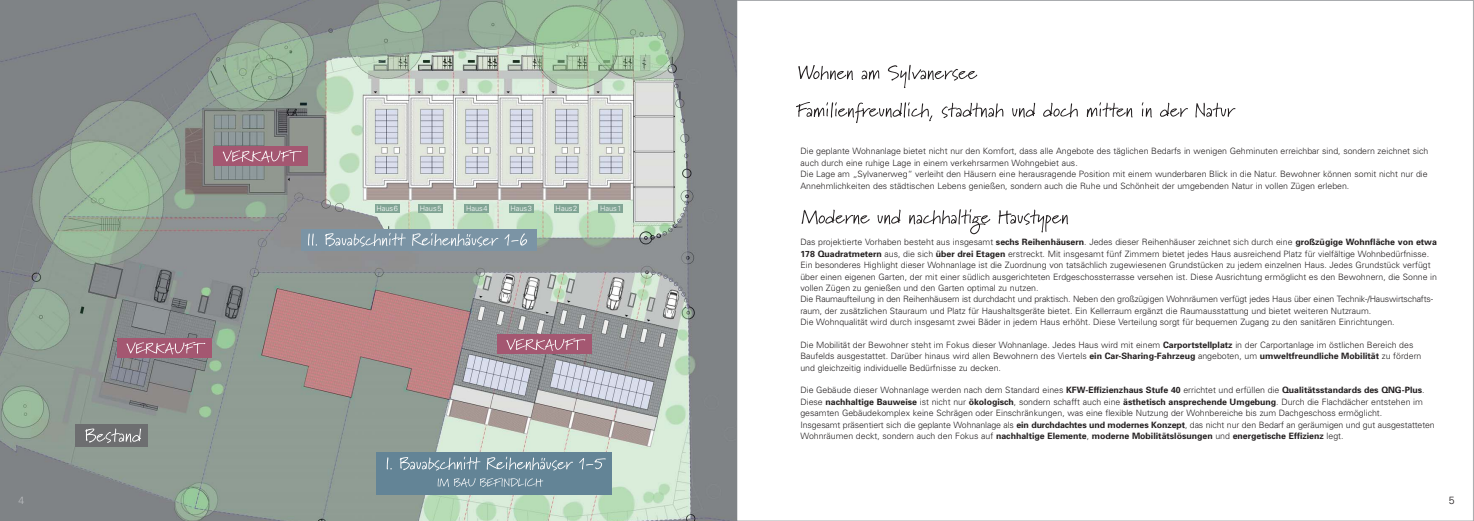
<style>
.page{position:relative;width:1474px;height:521px;background:#fff}
.page>*{position:absolute;margin:0;border:0;box-sizing:border-box;transform-origin:0 0}
.t1{font:300 10.5px "Univers LT Std";color:#231f20}
.t2{font:300 10.5px "Univers LT Std";color:#bbbdc0}
.t3{font:300 8.75px/11.4px "Univers";color:#231f20}
.t4{font:300 7.44px "Univers";color:#fff}
.s1{font-weight:700}
</style>
<div class="page">
<svg style="left:798px;top:65px;width:55px;height:15px"></svg>
<svg style="left:861px;top:70px;width:18px;height:10px"></svg>
<svg style="left:887px;top:65px;width:90px;height:23px"></svg>
<svg style="left:796px;top:102px;width:136px;height:21px"></svg>
<svg style="left:941px;top:103px;width:62px;height:15px"></svg>
<svg style="left:1012px;top:103px;width:23px;height:14px"></svg>
<svg style="left:1043px;top:103px;width:34px;height:14px"></svg>
<svg style="left:1086px;top:102px;width:46px;height:15px"></svg>
<svg style="left:1141px;top:102px;width:10px;height:15px"></svg>
<svg style="left:1160px;top:103px;width:27px;height:14px"></svg>
<svg style="left:1195px;top:103px;width:40px;height:15px"></svg>
<svg style="left:801px;top:210px;width:68px;height:14px"></svg>
<svg style="left:877px;top:210px;width:23px;height:14px"></svg>
<svg style="left:909px;top:209px;width:81px;height:25px"></svg>
<svg style="left:998px;top:210px;width:70px;height:22px"></svg>
<img style="left:0;top:0;width:736px;height:521px">
<div style="left:376px;top:452px;width:236px;height:42px;background:#638496"></div>
<div style="left:75px;top:425px;width:73px;height:22px;background:#6d6e70"></div>
<svg style="left:387px;top:457px;width:5px;height:12px"></svg>
<svg style="left:400px;top:457px;width:80px;height:13px"></svg>
<svg style="left:487px;top:457px;width:86px;height:13px"></svg>
<svg style="left:579px;top:458px;width:26px;height:11px"></svg>
<svg style="left:85px;top:428px;width:56px;height:15px"></svg>
<div style="left:301px;top:229px;width:235px;height:21px;background:#7b94a5"></div>
<svg style="left:308px;top:233px;width:9px;height:13px"></svg>
<svg style="left:325px;top:233px;width:81px;height:14px"></svg>
<svg style="left:412px;top:233px;width:86px;height:14px"></svg>
<svg style="left:504px;top:233px;width:23px;height:13px"></svg>
<div style="left:598px;top:204px;width:25px;height:9px;background:#81a595"></div>
<div style="left:554px;top:204px;width:25px;height:9px;background:#81a595"></div>
<div style="left:509px;top:204px;width:24px;height:9px;background:#81a595"></div>
<div style="left:464px;top:204px;width:25px;height:9px;background:#81a595"></div>
<div style="left:418px;top:204px;width:25px;height:9px;background:#81a595"></div>
<div style="left:375px;top:204px;width:24px;height:9px;background:#81a595"></div>
<div style="left:497px;top:334px;width:94px;height:20px;background:#a45771"></div>
<svg style="left:506px;top:338px;width:79px;height:13px"></svg>
<div style="left:117px;top:338px;width:94px;height:20px;background:#a45771"></div>
<svg style="left:126px;top:342px;width:79px;height:12px"></svg>
<div style="left:213px;top:146px;width:95px;height:20px;background:#a45771"></div>
<svg style="left:223px;top:150px;width:78px;height:12px"></svg>
<svg style="left:438px;top:478px;width:105px;height:9px"></svg>
<p class="t2" style="left:19px;top:496px;width:7px">4</p>
<p class="t4" style="left:376px;top:205px;width:23px">Haus6</p>
<p class="t4" style="left:420px;top:205px;width:23px">Haus5</p>
<p class="t4" style="left:466px;top:205px;width:23px">Haus4</p>
<p class="t4" style="left:510px;top:205px;width:23px">Haus3</p>
<p class="t4" style="left:555px;top:205px;width:23px">Haus2</p>
<p class="t4" style="left:600px;top:205px;width:23px">Haus1</p>
<p class="t3" style="left:800px;top:146px;width:629px">Die geplante Wohnanlage bietet nicht nur den Komfort, dass alle Angebote des täglichen Bedarfs in wenigen Gehminuten erreichbar sind, sondern zeichnet sich auch durch eine ruhige Lage in einem verkehrsarmen Wohngebiet aus.<br>Die Lage am „Sylvanerweg“ verleiht den Häusern eine herausragende Position mit einem wunderbaren Blick in die Natur. Bewohner können somit nicht nur die Annehmlichkeiten des städtischen Lebens genießen, sondern auch die Ruhe und Schönheit der umgebenden Natur in vollen Zügen erleben.</p>
<p class="t3" style="left:800px;top:237px;width:638px">Das projektierte Vorhaben besteht aus insgesamt <span class="s1">sechs Reihenhäusern</span>. Jedes dieser Reihenhäuser zeichnet sich durch eine <span class="s1">großzügige Wohnfläche von etwa 178 Quadratmetern</span> aus, die sich <span class="s1">über drei Etagen</span> erstreckt. Mit insgesamt fünf Zimmern bietet jedes Haus ausreichend Platz für vielfältige Wohnbedürfnisse.<br>Ein besonderes Highlight dieser Wohnanlage ist die Zuordnung von tatsächlich zugewiesenen Grundstücken zu jedem einzelnen Haus. Jedes Grundstück verfügt über einen eigenen Garten, der mit einer südlich ausgerichteten Erdgeschossterrasse versehen ist. Diese Ausrichtung ermöglicht es den Bewohnern, die Sonne in vollen Zügen zu genießen und den Garten optimal zu nutzen.<br>Die Raumaufteilung in den Reihenhäusern ist durchdacht und praktisch. Neben den großzügigen Wohnräumen verfügt jedes Haus über einen Technik-/Hauswirtschafts&shy;raum, der zusätzlichen Stauraum und Platz für Haushaltsgeräte bietet. Ein Kellerraum ergänzt die Raumausstattung und bietet weiteren Nutzraum.<br>Die Wohnqualität wird durch insgesamt zwei Bäder in jedem Haus erhöht. Diese Verteilung sorgt für bequemen Zugang zu den sanitären Einrichtungen.</p>
<p class="t3" style="left:800px;top:340px;width:622px">Die Mobilität der Bewohner steht im Fokus dieser Wohnanlage. Jedes Haus wird mit einem <span class="s1">Carportstellplatz</span> in der Carportanlage im östlichen Bereich des<br>Baufelds ausgestattet. Darüber hinaus wird allen Bewohnern des Viertels <span class="s1">ein Car-Sharing-Fahrzeug</span> angeboten, um <span class="s1">umweltfreundliche Mobilität</span> zu fördern und gleichzeitig individuelle Bedürfnisse zu decken.</p>
<p class="t3" style="left:800px;top:385px;width:636px">Die Gebäude dieser Wohnanlage werden nach dem Standard eines <span class="s1">KFW-Effizienzhaus Stufe 40</span> errichtet und erfüllen die <span class="s1">Qualitätsstandards des QNG-Plus</span>.<br>Diese <span class="s1">nachhaltige Bauweise</span> ist nicht nur <span class="s1">ökologisch</span>, sondern schafft auch eine <span class="s1">ästhetisch ansprechende Umgebung</span>. Durch die Flachdächer entstehen im gesamten Gebäudekomplex keine Schrägen oder Einschränkungen, was eine flexible Nutzung der Wohnbereiche bis zum Dachgeschoss ermöglicht.<br>Insgesamt präsentiert sich die geplante Wohnanlage als <span class="s1">ein durchdachtes und modernes Konzept</span>, das nicht nur den Bedarf an geräumigen und gut ausgestatteten Wohnräumen deckt, sondern auch den Fokus auf <span class="s1">nachhaltige Elemente</span>, <span class="s1">moderne Mobilitätslösungen</span> und <span class="s1">energetische Effizienz</span> legt.</p>
<p class="t1" style="left:1448px;top:496px;width:7px">5</p>
</div>
